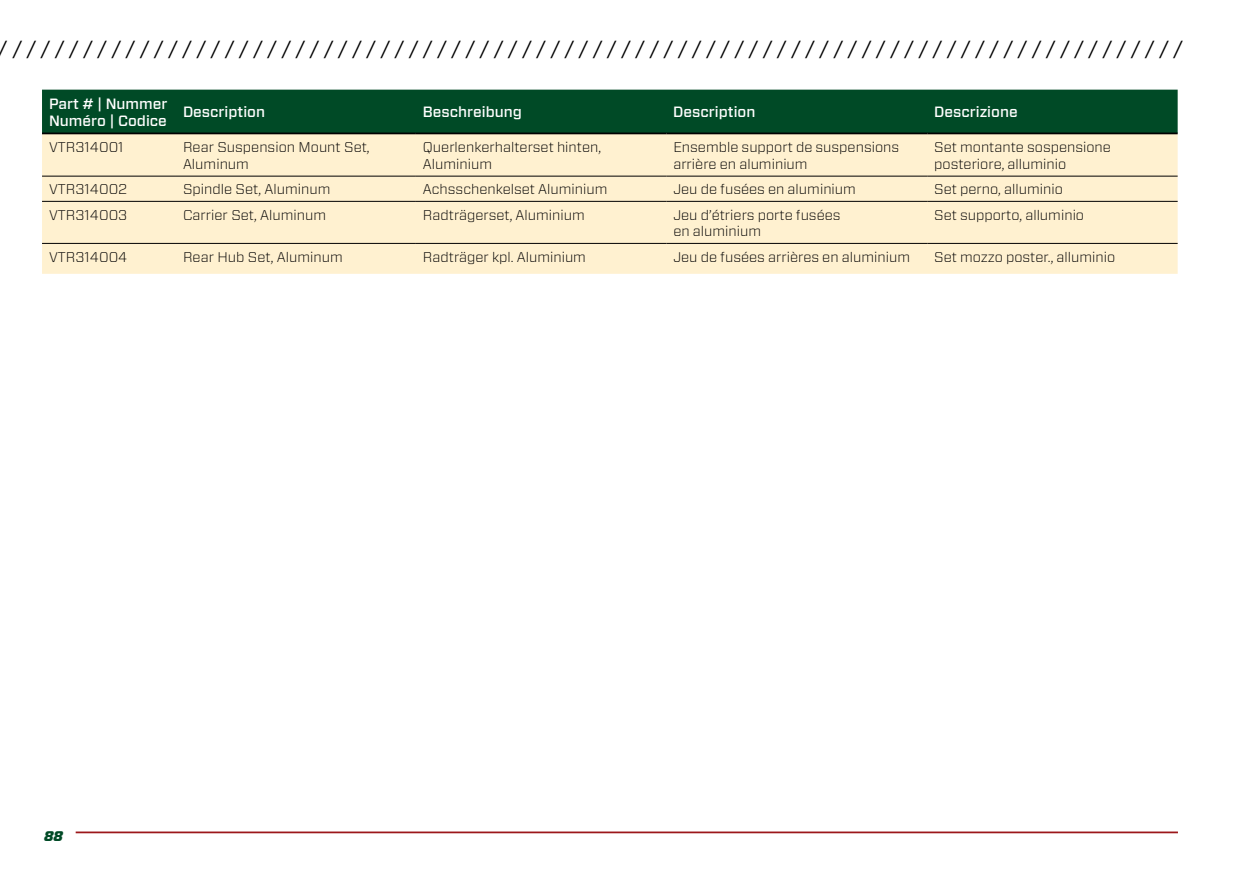
<style>
.page{position:relative;width:1241px;height:874px;background:#fff}
.page>*{position:absolute;margin:0;border:0;box-sizing:border-box;transform-origin:0 0}
.t1{font:20.12px "Forza";color:#000}
.t2{font:500 14.88px/17.8px "Forza";color:#fff}
.t3{font:300 14px/16.8px "Forza";color:#000}
.t4{font:italic 900 14px "Forza";color:#004a26}
</style>
<div class="page">
<hr style="left:76px;top:831px;width:1101px;height:1px;background:#9c171a">
<div style="left:42px;top:90px;width:1135px;height:42px;background:#004a26"></div>
<div style="left:42px;top:134px;width:1135px;height:140px;background:#fff1d0"></div>
<hr style="left:42px;top:176px;width:134px;height:1px;background:#000">
<hr style="left:176px;top:176px;width:240px;height:1px;background:#000">
<hr style="left:416px;top:176px;width:250px;height:1px;background:#000">
<hr style="left:666px;top:176px;width:261px;height:1px;background:#000">
<hr style="left:927px;top:176px;width:250px;height:1px;background:#000">
<hr style="left:42px;top:201px;width:134px;height:1px;background:#000">
<hr style="left:176px;top:201px;width:240px;height:1px;background:#000">
<hr style="left:416px;top:201px;width:250px;height:1px;background:#000">
<hr style="left:666px;top:201px;width:261px;height:1px;background:#000">
<hr style="left:927px;top:201px;width:250px;height:1px;background:#000">
<hr style="left:42px;top:243px;width:134px;height:1px;background:#000">
<hr style="left:176px;top:243px;width:240px;height:1px;background:#000">
<hr style="left:416px;top:243px;width:250px;height:1px;background:#000">
<hr style="left:666px;top:243px;width:261px;height:1px;background:#000">
<hr style="left:927px;top:243px;width:250px;height:1px;background:#000">
<hr style="left:42px;top:132px;width:134px;height:2px;background:#000">
<hr style="left:176px;top:132px;width:240px;height:2px;background:#000">
<hr style="left:416px;top:132px;width:250px;height:2px;background:#000">
<hr style="left:666px;top:132px;width:261px;height:2px;background:#000">
<hr style="left:927px;top:132px;width:250px;height:2px;background:#000">
<h1 class="t1" style="left:-1px;top:34px;width:1185px">/ / / / / / / / / / / / / / / / / / / / / / / / / / / / / / / / / / / / / / / / / / / / / / / / / / / / / / / / / / / / / / / / / / / / / / / / / / / / / / / / / / / /</h1>
<p class="t2" style="left:49px;top:94px;width:120px">Part # | Nummer<br>Numéro | Codice</p>
<p class="t2" style="left:183px;top:103px;width:84px">Description</p>
<p class="t2" style="left:423px;top:103px;width:100px">Beschreibung</p>
<p class="t2" style="left:673px;top:103px;width:84px">Description</p>
<p class="t2" style="left:934px;top:103px;width:85px">Descrizione</p>
<p class="t3" style="left:49px;top:138px;width:76px">VTR314001</p>
<p class="t3" style="left:183px;top:138px;width:188px">Rear Suspension Mount Set,<br>Aluminum</p>
<p class="t3" style="left:423px;top:138px;width:180px">Querlenkerhalterset hinten,<br>Aluminium</p>
<p class="t3" style="left:673px;top:138px;width:227px">Ensemble support de suspensions arrière en aluminium</p>
<p class="t3" style="left:934px;top:138px;width:178px">Set montante sospensione posteriore, alluminio</p>
<p class="t3" style="left:49px;top:180px;width:80px">VTR314002</p>
<p class="t3" style="left:183px;top:180px;width:149px">Spindle Set, Aluminum</p>
<p class="t3" style="left:423px;top:180px;width:186px">Achsschenkelset Aluminium</p>
<p class="t3" style="left:673px;top:180px;width:184px">Jeu de fusées en aluminium</p>
<p class="t3" style="left:934px;top:180px;width:130px">Set perno, alluminio</p>
<p class="t3" style="left:49px;top:206px;width:80px">VTR314003</p>
<p class="t3" style="left:183px;top:206px;width:145px">Carrier Set, Aluminum</p>
<p class="t3" style="left:423px;top:206px;width:163px">Radträgerset, Aluminium</p>
<p class="t3" style="left:673px;top:206px;width:169px">Jeu d’étriers porte fusées en aluminium</p>
<p class="t3" style="left:934px;top:206px;width:151px">Set supporto, alluminio</p>
<p class="t3" style="left:49px;top:248px;width:80px">VTR314004</p>
<p class="t3" style="left:183px;top:248px;width:161px">Rear Hub Set, Aluminum</p>
<p class="t3" style="left:423px;top:248px;width:165px">Radträger kpl. Aluminium</p>
<p class="t3" style="left:673px;top:248px;width:238px">Jeu de fusées arrières en aluminium</p>
<p class="t3" style="left:934px;top:248px;width:182px">Set mozzo poster., alluminio</p>
<p class="t4" style="left:44px;top:826px;width:20px">88</p>
</div>
